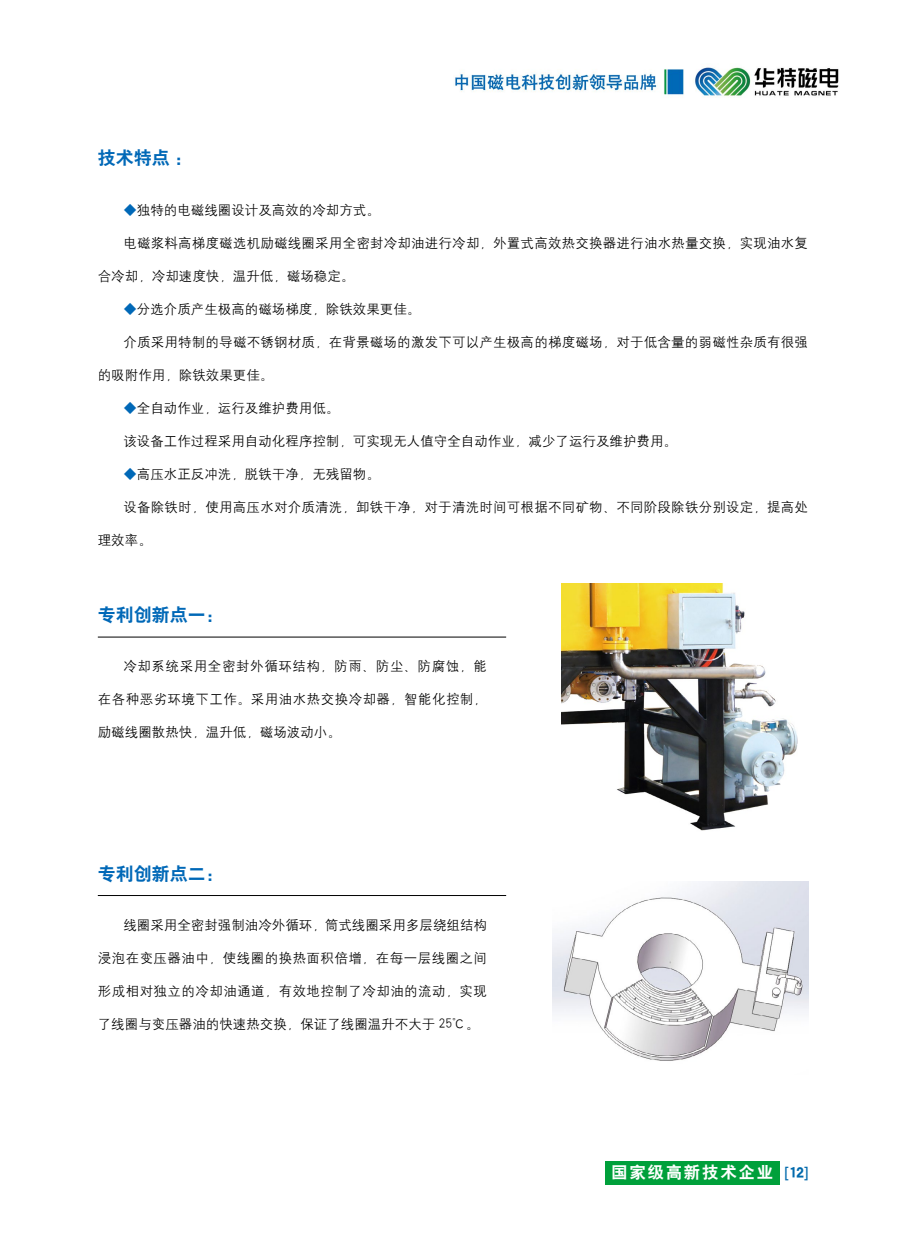
<style>
.page{position:relative;width:906px;height:1238px;background:#fff}
.page>*{position:absolute;margin:0;border:0;box-sizing:border-box;transform-origin:0 0}
.t1{font:18px "H Yb 2 gj";color:#0068b7}
.t2{font:16.5px "H Yb 2 gj";letter-spacing:.1em;color:#fff}
.t3{font:13.5px "H Yg 2 gj";letter-spacing:.015em;color:#000}
.t4{font:13.5px "H Yg 2 gj";letter-spacing:.035em;color:#000}
.t5{font:13.5px "H Yg 2 gj";letter-spacing:.045em;color:#000}
.s1{color:#0068b7}
.s2{font-size:15px;color:#0069ac}
</style>
<div class="page">
<img style="left:97px;top:67px;width:742px;height:1118px">
<div style="left:605px;top:1161px;width:174px;height:23px;background:#00a03b"></div>
<img style="left:561px;top:583px;width:248px;height:266px">
<img style="left:553px;top:881px;width:256px;height:192px">
<hr style="left:98px;top:636px;width:408px;height:1px;background:#000">
<hr style="left:98px;top:895px;width:408px;height:1px;background:#000">
<h1 class="t1" style="left:98px;top:149px;width:87px">技术特点 :</h1>
<p class="t3" style="left:123px;top:203px;width:258px"><span class="s1">◆</span>独特的电磁线圈设计及高效的冷却方式。</p>
<p class="t3" style="left:123px;top:236px;width:686px">电磁浆料高梯度磁选机励磁线圈采用全密封冷却油进行冷却，外置式高效热交换器进行油水热量交换，实现油水复</p>
<p class="t3" style="left:98px;top:269px;width:258px">合冷却，冷却速度快，温升低，磁场稳定。</p>
<p class="t3" style="left:123px;top:302px;width:299px"><span class="s1">◆</span>分选介质产生极高的磁场梯度，除铁效果更佳。</p>
<p class="t3" style="left:123px;top:335px;width:686px">介质采用特制的导磁不锈钢材质，在背景磁场的激发下可以产生极高的梯度磁场，对于低含量的弱磁性杂质有很强</p>
<p class="t3" style="left:98px;top:368px;width:177px">的吸附作用，除铁效果更佳。</p>
<p class="t3" style="left:123px;top:401px;width:217px"><span class="s1">◆</span>全自动作业，运行及维护费用低。</p>
<p class="t3" style="left:123px;top:434px;width:555px">该设备工作过程采用自动化程序控制，可实现无人值守全自动作业，减少了运行及维护费用。</p>
<p class="t3" style="left:123px;top:467px;width:258px"><span class="s1">◆</span>高压水正反冲洗，脱铁干净，无残留物。</p>
<p class="t3" style="left:123px;top:500px;width:686px">设备除铁时，使用高压水对介质清洗，卸铁干净，对于清洗时间可根据不同矿物、不同阶段除铁分别设定，提高处</p>
<p class="t3" style="left:98px;top:533px;width:55px">理效率。</p>
<h1 class="t1" style="left:98px;top:605px;width:127px">专利创新点一：</h1>
<p class="t5" style="left:123px;top:659px;width:365px">冷却系统采用全密封外循环结构，防雨、防尘、防腐蚀，能</p>
<p class="t4" style="left:98px;top:692px;width:391px">在各种恶劣环境下工作。采用油水热交换冷却器，智能化控制，</p>
<p class="t3" style="left:98px;top:725px;width:245px">励磁线圈散热快，温升低，磁场波动小。</p>
<h1 class="t1" style="left:98px;top:864px;width:127px">专利创新点二：</h1>
<p class="t3" style="left:123px;top:917px;width:365px">线圈采用全密封强制油冷外循环，筒式线圈采用多层绕组结构</p>
<p class="t4" style="left:98px;top:950px;width:391px">浸泡在变压器油中，使线圈的换热面积倍增，在每一层线圈之间</p>
<p class="t4" style="left:98px;top:983px;width:391px">形成相对独立的冷却油通道，有效地控制了冷却油的流动，实现</p>
<p class="t3" style="left:98px;top:1016px;width:383px">了线圈与变压器油的快速热交换，保证了线圈温升不大于 25℃。</p>
<p class="t2" style="left:611px;top:1164px;width:198px">国家级高新技术企业 <span class="s2">[12]</span></p>
</div>
